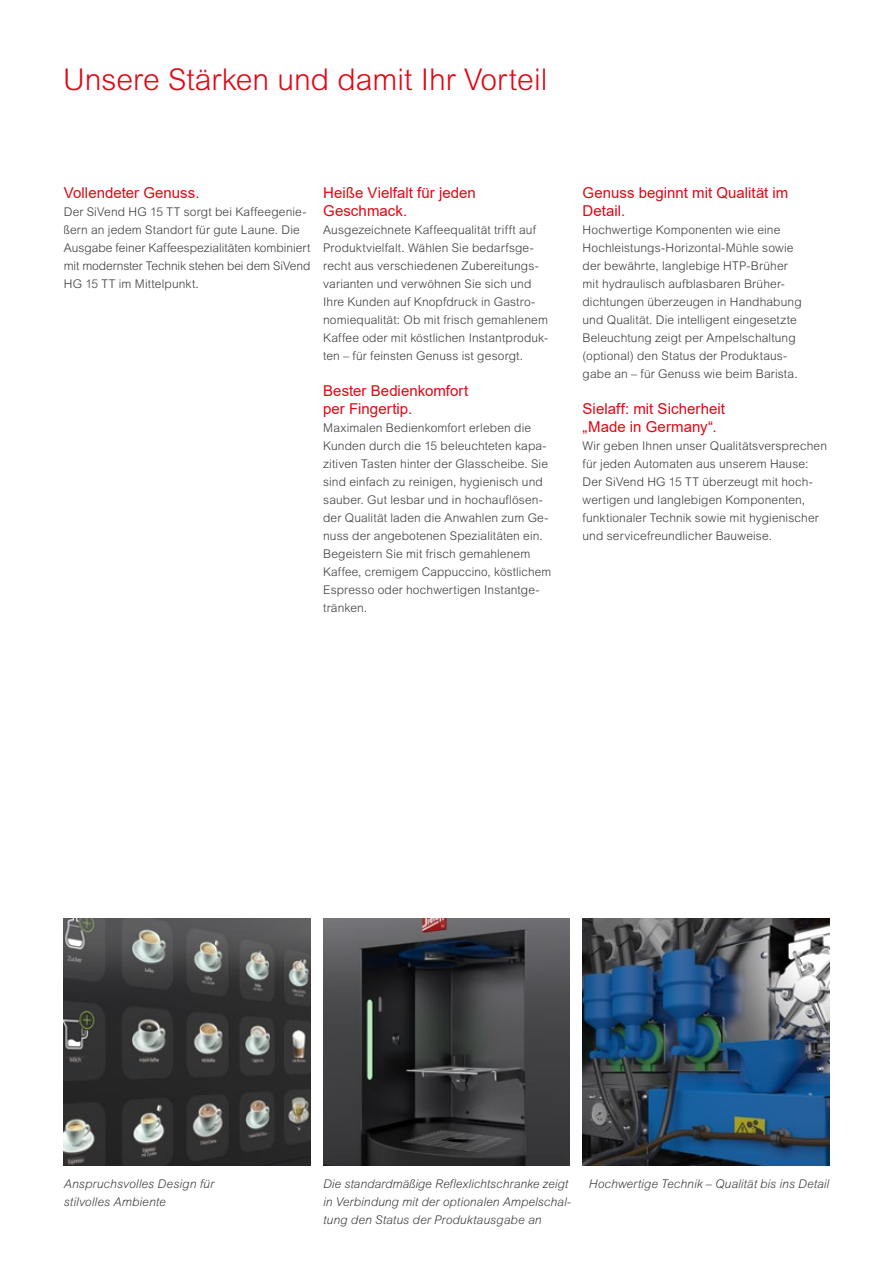
<style>
.page{position:relative;width:893px;height:1263px;background:#fff}
.page>*{position:absolute;margin:0;border:0;box-sizing:border-box;transform-origin:0 0}
.t1{font:300 30px "Arial MT Pro";color:#e30613}
.t2{font:15px/18px "Arial";letter-spacing:.005em;color:#e30613}
.t3{font:300 12px/18px "Arial MT Pro";letter-spacing:.01em;color:#3c3c3b}
.t4{font:italic 300 12px/18px "Arial MT Pro";letter-spacing:.005em;color:#3c3c3b}
</style>
<div class="page">
<img style="left:323px;top:918px;width:247px;height:247px">
<img style="left:583px;top:918px;width:246px;height:247px">
<img style="left:64px;top:918px;width:246px;height:247px">
<h1 class="t1" style="left:63px;top:61px;width:486px">Unsere Stärken und damit Ihr Vorteil</h1>
<p class="t2" style="left:64px;top:184px;width:137px">Vollendeter Genuss.</p>
<p class="t3" style="left:64px;top:203px;width:248px">Der SiVend HG 15 TT sorgt bei Kaffeegenie&shy;ßern an jedem Standort für gute Laune. Die Ausgabe feiner Kaffeespezialitäten kombiniert mit modernster Technik stehen bei dem SiVend HG 15 TT im Mittelpunkt.</p>
<p class="t2" style="left:323px;top:184px;width:154px">Heiße Vielfalt für jeden<br>Geschmack.</p>
<p class="t3" style="left:323px;top:221px;width:226px">Ausgezeichnete Kaffeequalität trifft auf Produktvielfalt. Wählen Sie bedarfsge&shy;recht aus verschiedenen Zubereitungs&shy;varianten und verwöhnen Sie sich und Ihre Kunden auf Knopfdruck in Gastro&shy;nomiequalität: Ob mit frisch gemahlenem Kaffee oder mit köstlichen Instantproduk&shy;ten – für feinsten Genuss ist gesorgt.</p>
<p class="t2" style="left:323px;top:382px;width:147px">Bester Bedienkomfort per Fingertip.</p>
<p class="t3" style="left:323px;top:419px;width:230px">Maximalen Bedienkomfort erleben die Kunden durch die 15 beleuchteten kapa&shy;zitiven Tasten hinter der Glasscheibe. Sie sind einfach zu reinigen, hygienisch und sauber. Gut lesbar und in hochauflösen&shy;der Qualität laden die Anwahlen zum Ge&shy;nuss der angebotenen Spezialitäten ein.<br>Begeistern Sie mit frisch gemahlenem Kaffee, cremigem Cappuccino, köstlichem Espresso oder hochwertigen Instantge&shy;tränken.</p>
<p class="t2" style="left:583px;top:184px;width:207px">Genuss beginnt mit Qualität im<br>Detail.</p>
<p class="t3" style="left:583px;top:221px;width:221px">Hochwertige Komponenten wie eine Hochleistungs-Horizontal-Mühle sowie der bewährte, langlebige HTP-Brüher mit hydraulisch aufblasbaren Brüher&shy;dichtungen überzeugen in Handhabung und Qualität. Die intelligent eingesetzte Beleuchtung zeigt per Ampelschaltung (optional) den Status der Produktaus&shy;gabe an – für Genuss wie beim Barista.</p>
<p class="t2" style="left:583px;top:400px;width:144px">Sielaff: mit Sicherheit „Made in Germany“.</p>
<p class="t3" style="left:583px;top:437px;width:246px">Wir geben Ihnen unser Qualitätsversprechen für jeden Automaten aus unserem Hause:<br>Der SiVend HG 15 TT überzeugt mit hoch&shy;wertigen und langlebigen Komponenten, funktionaler Technik sowie mit hygienischer und servicefreundlicher Bauweise.</p>
<p class="t4" style="left:64px;top:1175px;width:152px">Anspruchsvolles Design für</p>
<p class="t4" style="left:589px;top:1175px;width:242px">Hochwertige Technik – Qualität bis ins Detail</p>
<p class="t4" style="left:64px;top:1193px;width:103px">stilvolles Ambiente</p>
<p class="t4" style="left:323px;top:1175px;width:249px">Die standardmäßige Reflexlichtschranke zeigt in Verbindung mit der optionalen Ampelschal&shy;tung den Status der Produktausgabe an</p>
</div>
